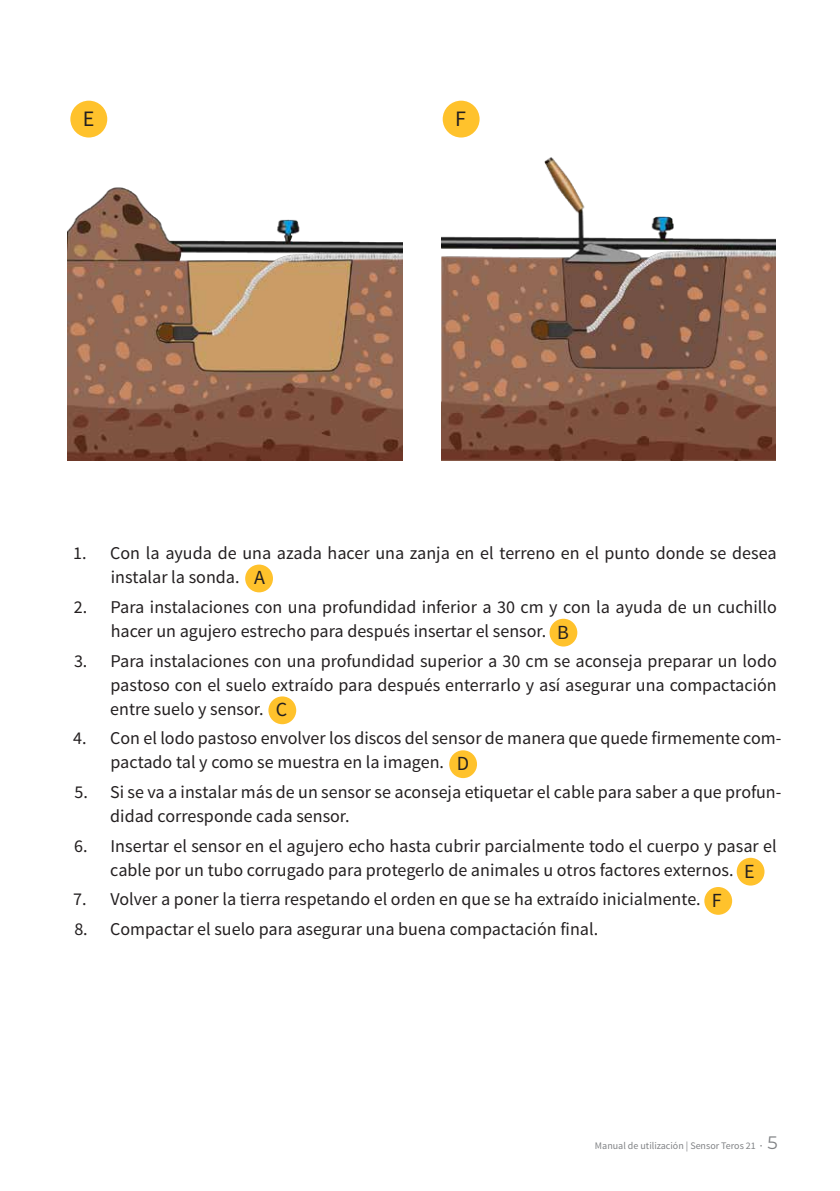
<style>
.page{position:relative;width:840px;height:1191px;background:#fff}
.page>*{position:absolute;margin:0;border:0;box-sizing:border-box;transform-origin:0 0}
.t1{font:22px "Source Sans Pro";color:#231f20}
.t2{font:20px "Source Sans Pro";color:#231f20}
.t3{font:18px/24px "Source Sans Pro";color:#231f20}
.t4{font:10px "Source Sans Pro";color:#808285}
.s1{font-weight:600}
.s2{font-family:"Montserrat";font-size:18px}
</style>
<div class="page">
<img style="left:441px;top:121px;width:334px;height:340px">
<img style="left:68px;top:121px;width:334px;height:340px">
<div style="left:70px;top:101px;width:37px;height:36px;background:#ffc22c;border-radius:50%"></div>
<div style="left:442px;top:101px;width:37px;height:36px;background:#ffc22c;border-radius:50%"></div>
<div style="left:245px;top:564px;width:28px;height:28px;background:#ffc22c;border-radius:50%"></div>
<div style="left:549px;top:619px;width:28px;height:27px;background:#ffc22c;border-radius:50%"></div>
<div style="left:268px;top:696px;width:28px;height:28px;background:#ffc22c;border-radius:50%"></div>
<div style="left:449px;top:750px;width:28px;height:28px;background:#ffc22c;border-radius:50%"></div>
<div style="left:736px;top:857px;width:28px;height:28px;background:#ffc22c;border-radius:50%"></div>
<div style="left:704px;top:887px;width:27px;height:27px;background:#ffc22c;border-radius:50%"></div>
<p class="t1" style="left:83px;top:105px;width:13px">E</p>
<p class="t1" style="left:455px;top:105px;width:12px">F</p>
<p class="t3" style="left:111px;top:542px;width:667px;text-indent:-38px">1. Con la ayuda de una azada hacer una zanja en el terreno en el punto donde se desea instalar la sonda.</p>
<p class="t3" style="left:111px;top:595px;width:667px;text-indent:-37px">2. Para instalaciones con una profundidad inferior a 30 cm y con la ayuda de un cuchillo hacer un agujero estrecho para después insertar el sensor.</p>
<p class="t3" style="left:110px;top:649px;width:667px;text-align:justify;text-indent:-36px">3. Para instalaciones con una profundidad superior a 30 cm se aconseja preparar un lodo pastoso con el suelo extraído para después enterrarlo y así asegurar una compactación entre suelo y sensor.</p>
<p class="t3" style="left:110px;top:726px;width:672px;text-indent:-37px">4. Con el lodo pastoso envolver los discos del sensor de manera que quede firmemente com&shy;pactado tal y como se muestra en la imagen.</p>
<p class="t3" style="left:110px;top:780px;width:672px;text-indent:-36px">5. Si se va a instalar más de un sensor se aconseja etiquetar el cable para saber a que profun&shy;didad corresponde cada sensor.</p>
<p class="t3" style="left:74px;top:834px;width:703px;text-align:center">6. Insertar el sensor en el agujero echo hasta cubrir parcialmente todo el cuerpo y pasar el cable por un tubo corrugado para protegerlo de animales u otros factores externos.</p>
<p class="t3" style="left:73px;top:887px;width:628px">7. Volver a poner la tierra respetando el orden en que se ha extraído inicialmente.</p>
<p class="t3" style="left:74px;top:917px;width:525px">8. Compactar el suelo para asegurar una buena compactación final.</p>
<p class="t2" style="left:254px;top:565px;width:12px">A</p>
<p class="t2" style="left:556px;top:619px;width:13px">B</p>
<p class="t2" style="left:276px;top:697px;width:13px">C</p>
<p class="t2" style="left:456px;top:751px;width:14px">D</p>
<p class="t2" style="left:743px;top:858px;width:12px">E</p>
<p class="t2" style="left:711px;top:887px;width:11px">F</p>
<p class="t4" style="left:594px;top:1139px;width:184px">Manual de utilización | Sensor Teros 21 <span class="s1">·</span> <span class="s2">5</span></p>
</div>
